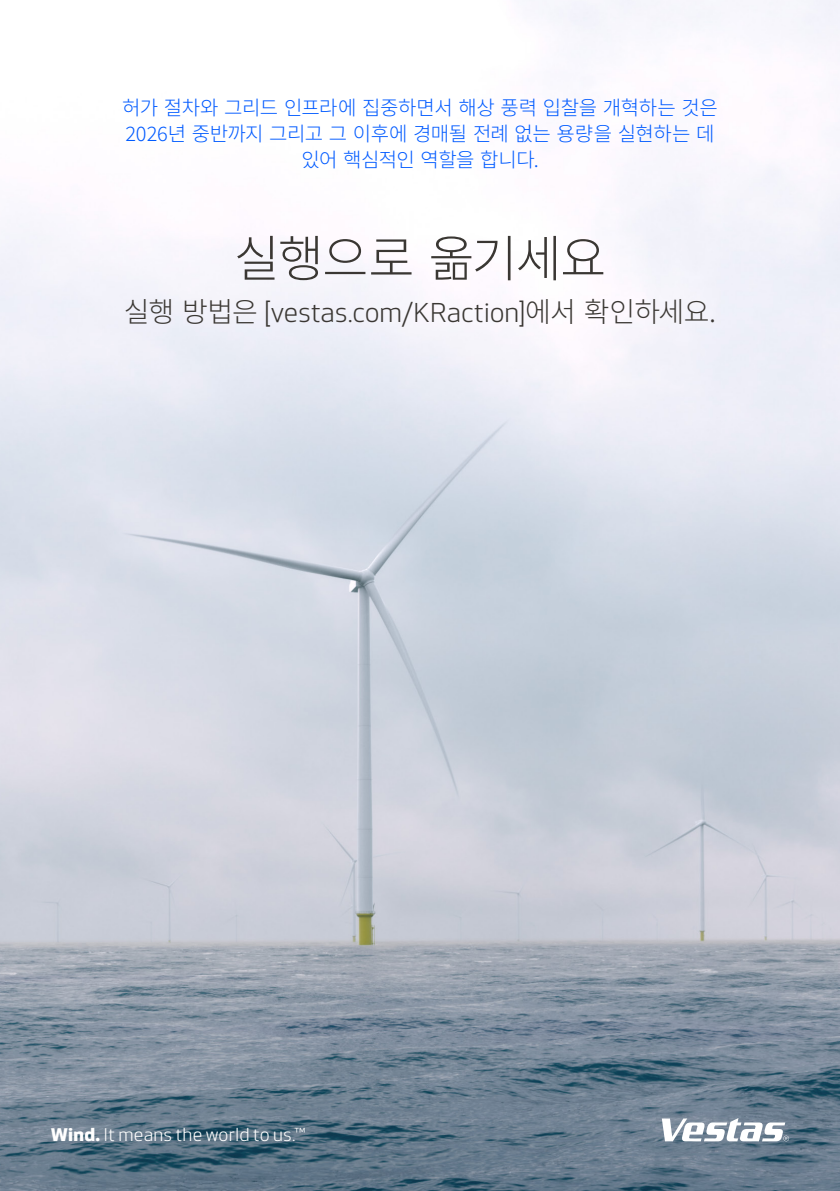
<style>
.page{position:relative;width:840px;height:1191px;background:#fff}
.page>*{position:absolute;margin:0;border:0;box-sizing:border-box;transform-origin:0 0}
.t1{font:300 50px "Source Han Sans KR";letter-spacing:-.035em;color:#3a3733}
.t2{font:28px "Vestas Sans Standard";letter-spacing:-.005em;color:#3a3733}
.t3{font:300 20px/26px "Source Han Sans KR";letter-spacing:-.025em;color:#005aff;text-align:center}
.t4{font:18.8px "Vestas Sans Standard";letter-spacing:.01em;color:#fff}
.s1{font-family:"Source Han Sans KR";font-weight:300}
.s2{font-family:"Vestas Sans";font-weight:700}
</style>
<div class="page">
<img style="left:0;top:0;width:839px;height:1191px">
<svg style="left:661px;top:1117px;width:127px;height:24px"></svg>
<p class="t3" style="left:122px;top:95px;width:597px">허가 절차와 그리드 인프라에 집중하면서 해상 풍력 입찰을 개혁하는 것은<br>2026년 중반까지 그리고 그 이후에 경매될 전례 없는 용량을 실현하는 데 있어 핵심적인 역할을 합니다.</p>
<h1 class="t1" style="left:234px;top:230px;width:374px">실행으로 옮기세요</h1>
<h2 class="t2" style="left:124px;top:298px;width:593px"><span class="s1">실행 방법은</span> [vestas.com/KRaction]<span class="s1">에서 확인하세요.</span></h2>
<p class="t4" style="left:51px;top:1125px;width:256px"><span class="s2">Wind.</span> It means the world to us.™</p>
</div>
